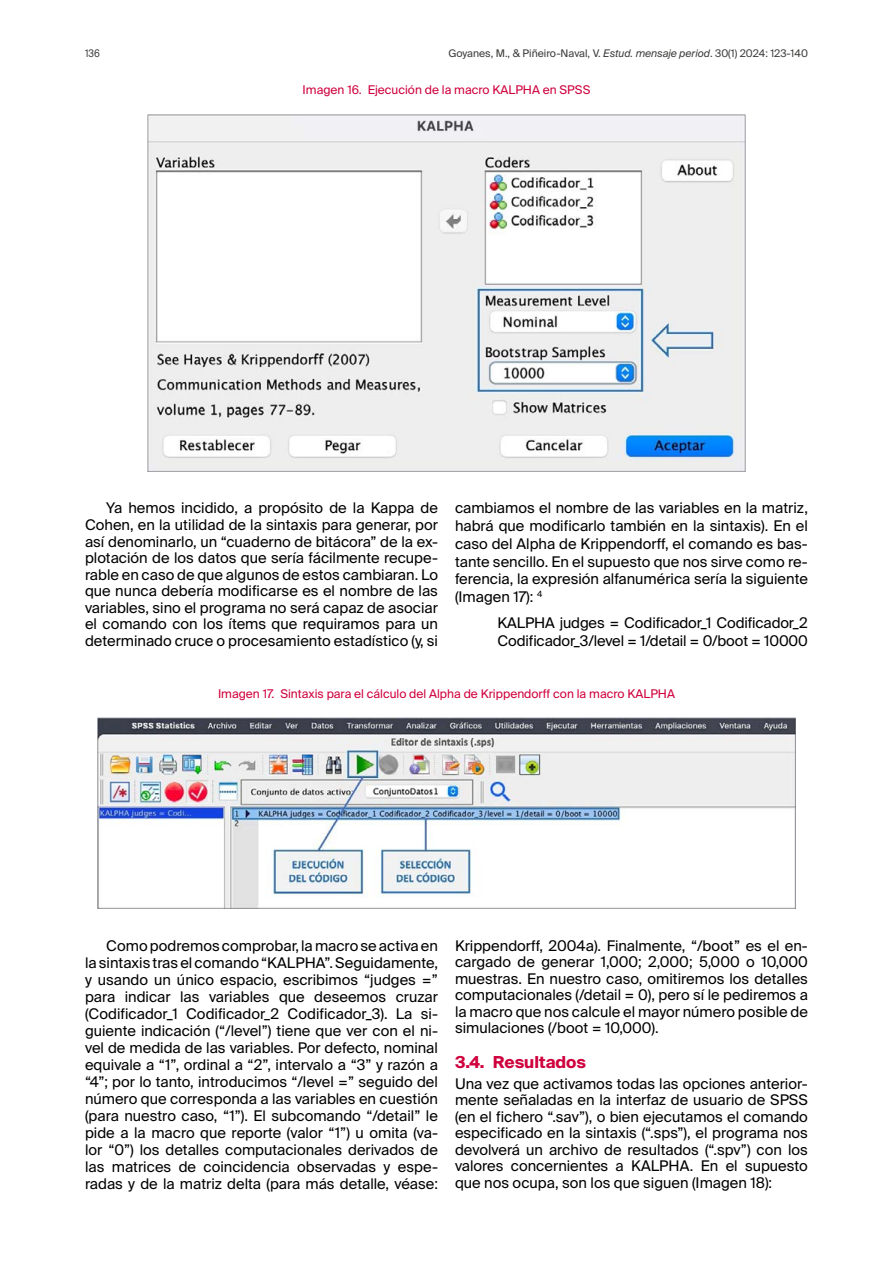
<style>
.page{position:relative;width:893px;height:1263px;background:#fff}
.page>*{position:absolute;margin:0;border:0;box-sizing:border-box;transform-origin:0 0}
._000-LADILLO_02{font:700 16.5px "Suisse Intl";color:#cf003d}
._000-TXT_GENERAL{font:14.7px/17px "Suisse Intl";color:#000;text-align:justify}
._000-PRIMER_PARRAFO{font:14.7px/16.5px "Suisse Intl";color:#000;text-align:justify}
._000-Citas{font:14.7px/17.7px "Suisse Intl";letter-spacing:-.01em;color:#000}
._000-Tit_tablas{font:12px "Suisse Intl";color:#cf003d}
.t1{font:10.5px "Suisse Intl";color:#3c3c3b}
.t2{font:10.5px "Suisse Intl";color:#3c3c3b;scale:.9 1}
.s1{font-style:italic}
</style>
<div class="page">
<img style="left:147px;top:114px;width:599px;height:357px">
<img style="left:98px;top:717px;width:697px;height:192px">
<p class="t2" style="left:85px;top:47px;width:18px">136</p>
<p class="t1" style="left:448px;top:47px;width:361px">Goyanes, M., &amp; Piñeiro-Naval, V. <span class="s1">Estud. mensaje period</span>. 30(1) 2024: 123-140</p>
<p class="_000-Tit_tablas" style="left:303px;top:83px;width:289px">Imagen 16. Ejecución de la macro KALPHA en SPSS</p>
<p class="_000-TXT_GENERAL" style="left:85px;top:500px;width:354px;line-height:16.5px;text-indent:21px">Ya hemos incidido, a propósito de la Kappa de Cohen, en la utilidad de la sintaxis para generar, por así denominarlo, un “cuaderno de bitácora” de la ex&shy;plotación de los datos que sería fácilmente recupe&shy;rable en caso de que algunos de estos cambiaran. Lo que nunca debería modificarse es el nombre de las variables, sino el programa no será capaz de asociar el comando con los ítems que requiramos para un determinado cruce o procesamiento estadístico (y, si</p>
<p class="_000-TXT_GENERAL" style="left:455px;top:499px;width:354px;line-height:17.7px">cambiamos el nombre de las variables en la matriz, habrá que modificarlo también en la sintaxis). En el caso del Alpha de Krippendorff, el comando es bas&shy;tante sencillo. En el supuesto que nos sirve como re&shy;ferencia, la expresión alfanumérica sería la siguiente (Imagen 17): <sup>4</sup></p>
<p class="_000-Citas" style="left:497px;top:614px;width:312px">KALPHA judges = Codificador_1 Codificador_2<br>Codificador_3/level = 1/detail = 0/boot = 10000</p>
<p class="_000-Tit_tablas" style="left:218px;top:686px;width:458px">Imagen 17. Sintaxis para el cálculo del Alpha de Krippendorff con la macro KALPHA</p>
<p class="_000-TXT_GENERAL" style="left:85px;top:937px;width:354px;text-indent:21px">Como podremos comprobar, la macro se activa en la sintaxis tras el comando “KALPHA”. Seguidamente, y usando un único espacio, escribimos “judges =” para indicar las variables que deseemos cruzar (Codificador_1 Codificador_2 Codificador_3). La si&shy;guiente indicación (“/level”) tiene que ver con el ni&shy;vel de medida de las variables. Por defecto, nominal equivale a “1”, ordinal a “2”, intervalo a “3” y razón a “4”; por lo tanto, introducimos “/level =” seguido del número que corresponda a las variables en cuestión (para nuestro caso, “1”). El subcomando “/detail” le pide a la macro que reporte (valor “1”) u omita (va&shy;lor “0”) los detalles computacionales derivados de las matrices de coincidencia observadas y espe&shy;radas y de la matriz delta (para más detalle, véase:</p>
<p class="_000-TXT_GENERAL" style="left:455px;top:937px;width:354px;line-height:16.5px">Krippendorff, 2004a). Finalmente, “/boot” es el en&shy;cargado de generar 1,000; 2,000; 5,000 o 10,000 muestras. En nuestro caso, omitiremos los detalles computacionales (/detail = 0), pero sí le pediremos a la macro que nos calcule el mayor número posible de simulaciones (/boot = 10,000).</p>
<p class="_000-LADILLO_02" style="left:455px;top:1052px;width:133px">3.4. Resultados</p>
<p class="_000-PRIMER_PARRAFO" style="left:455px;top:1075px;width:354px">Una vez que activamos todas las opciones anterior&shy;mente señaladas en la interfaz de usuario de SPSS (en el fichero “.sav”), o bien ejecutamos el comando especificado en la sintaxis (“.sps”), el programa nos devolverá un archivo de resultados (“.spv”) con los valores concernientes a KALPHA. En el supuesto que nos ocupa, son los que siguen (Imagen 18):</p>
</div>
